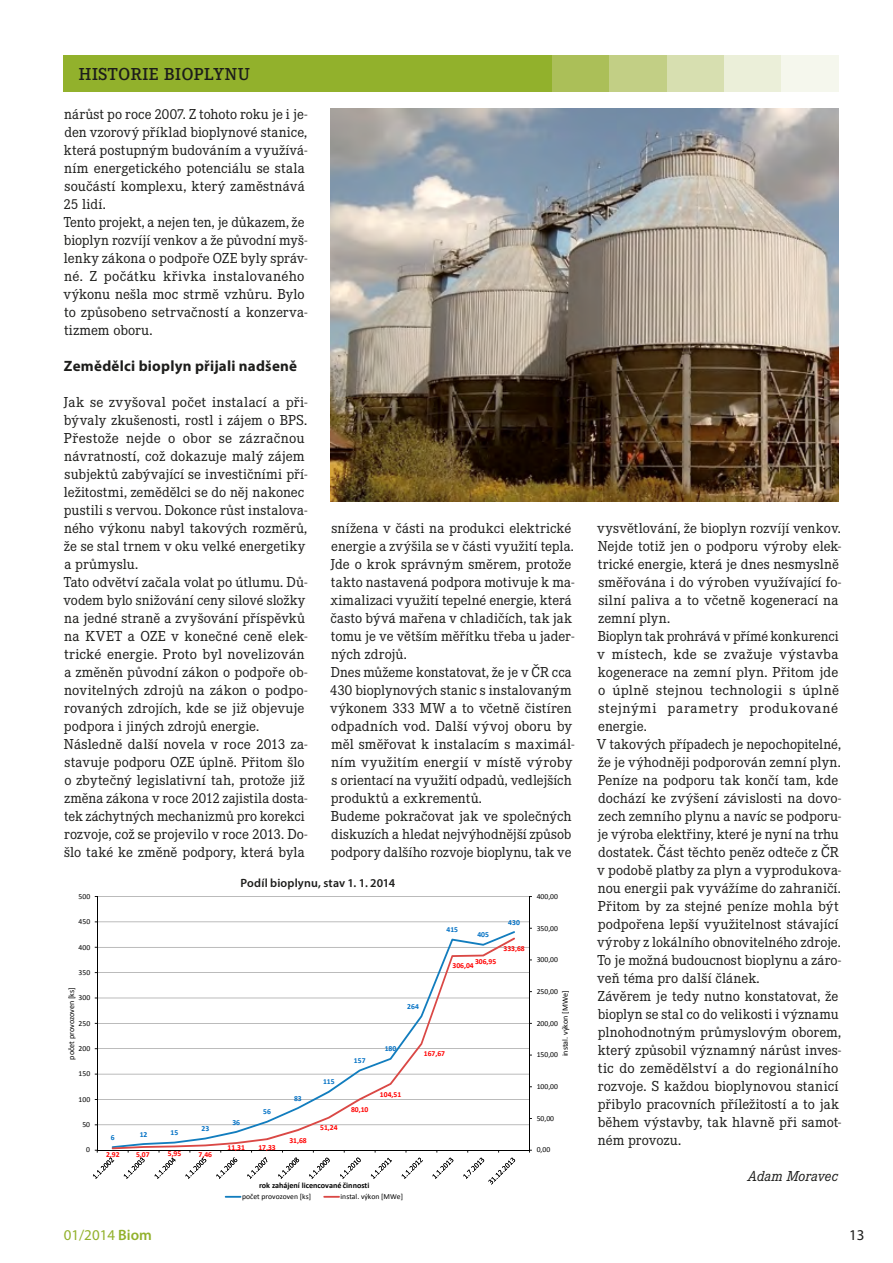
<style>
.page{position:relative;width:893px;height:1263px;background:#fff}
.page>*{position:absolute;margin:0;border:0;box-sizing:border-box;transform-origin:0 0}
.t1{font:600 18px "Corporate ETOT";letter-spacing:.035em;color:#1d1d1b}
.t2{font:15px/18px "Corporate ETOT";letter-spacing:.005em;color:#1d1d1b}
.t3{font:700 15px "Myriad Pro";letter-spacing:.015em;color:#1d1d1b}
.t4{font:15px "Myriad Pro";color:#92b12c}
.t5{font:italic 15px "Corporate ETOT";letter-spacing:-.005em;color:#1d1d1b}
.t6{font:15px "Myriad Pro";color:#1d1d1b}
.t7{font:700 13.8px "Calibri";color:#000}
.t8{font:600 12px "Myriad Pro";letter-spacing:.01em;color:#1d1d1b}
.t9{font:8.1px "Calibri";color:#000}
.t10{font:700 8.1px "Calibri";color:#000}
.t11{font:7.65px "Calibri";color:#000}
.t12{font:700 7.65px "Calibri";color:#f00}
.t13{font:700 7.65px "Calibri";color:#0070c4}
.s1{font-weight:600}
</style>
<div class="page">
<div style="left:64px;top:55px;width:492px;height:37px;background:#92b12c"></div>
<div style="left:552px;top:55px;width:58px;height:37px;background:#abbf58"></div>
<div style="left:609px;top:55px;width:58px;height:37px;background:#c2cf85"></div>
<div style="left:667px;top:55px;width:58px;height:37px;background:#d7dfb0"></div>
<div style="left:724px;top:55px;width:58px;height:37px;background:#ebefd9"></div>
<div style="left:781px;top:55px;width:58px;height:37px;background:#f5f7ed"></div>
<img style="left:331px;top:109px;width:508px;height:393px">
<svg style="left:93px;top:896px;width:439px;height:302px"></svg>
<p class="t1" style="left:79px;top:64px;width:173px">HISTORIE BIOPLYNU</p>
<p class="t2" style="left:63px;top:105px;width:245px">nárůst po roce 2007. Z tohoto roku je i je&shy;den vzorový příklad bioplynové stanice, která postupným budováním a využívá&shy;ním energetického potenciálu se stala součástí komplexu, který zaměstnává 25 lidí.<br>Tento projekt, a nejen ten, je důkazem, že bioplyn rozvíjí venkov a že původní myš&shy;lenky zákona o podpoře OZE byly správ&shy;né. Z počátku křivka instalovaného výkonu nešla moc strmě vzhůru. Bylo to způsobeno setrvačností a konzerva&shy;tizmem oboru.</p>
<p class="t3" style="left:64px;top:356px;width:235px">Zemědělci bioplyn přijali nadšeně</p>
<p class="t2" style="left:63px;top:393px;width:245px">Jak se zvyšoval počet instalací a při&shy;bývaly zkušenosti, rostl i zájem o BPS.<br>Přestože nejde o obor se zázračnou návratností, což dokazuje malý zájem subjektů zabývající se investičními pří&shy;ležitostmi, zemědělci se do něj nakonec pustili s vervou. Dokonce růst instalova&shy;ného výkonu nabyl takových rozměrů, že se stal trnem v oku velké energetiky a průmyslu.<br>Tato odvětví začala volat po útlumu. Dů&shy;vodem bylo snižování ceny silové složky na jedné straně a zvyšování příspěvků na KVET a OZE v konečné ceně elek&shy;trické energie. Proto byl novelizován a změněn původní zákon o podpoře ob&shy;novitelných zdrojů na zákon o podpo&shy;rovaných zdrojích, kde se již objevuje podpora i jiných zdrojů energie.<br>Následně další novela v roce 2013 za&shy;stavuje podporu OZE úplně. Přitom šlo o zbytečný legislativní tah, protože již změna zákona v roce 2012 zajistila dosta&shy;tek záchytných mechanizmů pro korekci rozvoje, což se projevilo v roce 2013. Do&shy;šlo také ke změně podpory, která byla</p>
<p class="t2" style="left:330px;top:519px;width:246px">snížena v části na produkci elektrické energie a zvýšila se v části využití tepla.<br>Jde o krok správným směrem, protože takto nastavená podpora motivuje k ma&shy;ximalizaci využití tepelné energie, která často bývá mařena v chladičích, tak jak tomu je ve větším měřítku třeba u jader&shy;ných zdrojů.<br>Dnes můžeme konstatovat, že je v ČR cca 430 bioplynových stanic s instalovaným výkonem 333 MW a to včetně čistíren odpadních vod. Další vývoj oboru by měl směřovat k instalacím s maximál&shy;ním využitím energií v místě výroby s orientací na využití odpadů, vedlejších produktů a exkrementů.<br>Budeme pokračovat jak ve společných diskuzích a hledat nejvýhodnější způsob podpory dalšího rozvoje bioplynu, tak ve</p>
<p class="t2" style="left:597px;top:519px;width:246px">vysvětlování, že bioplyn rozvíjí venkov.<br>Nejde totiž jen o podporu výroby elek&shy;trické energie, která je dnes nesmyslně směřována i do výroben využívající fo&shy;silní paliva a to včetně kogenerací na zemní plyn.<br>Bioplyn tak prohrává v přímé konkurenci v místech, kde se zvažuje výstavba kogenerace na zemní plyn. Přitom jde o úplně stejnou technologii s úplně stejnými parametry produkované energie.<br>V takových případech je nepochopitelné, že je výhodněji podporován zemní plyn.<br>Peníze na podporu tak končí tam, kde dochází ke zvýšení závislosti na dovo&shy;zech zemního plynu a navíc se podporu&shy;je výroba elektřiny, které je nyní na trhu dostatek. Část těchto peněz odteče z ČR v podobě platby za plyn a vyprodukova&shy;nou energii pak vyvážíme do zahraničí.<br>Přitom by za stejné peníze mohla být podpořena lepší využitelnost stávající výroby z lokálního obnovitelného zdroje.<br>To je možná budoucnost bioplynu a záro&shy;veň téma pro další článek.<br>Závěrem je tedy nutno konstatovat, že bioplyn se stal co do velikosti i významu plnohodnotným průmyslovým oborem, který způsobil významný nárůst inves&shy;tic do zemědělství a do regionálního rozvoje. S každou bioplynovou stanicí přibylo pracovních příležitostí a to jak během výstavby, tak hlavně při samot&shy;ném provozu.</p>
<p class="t5" style="left:748px;top:1168px;width:92px">Adam Moravec</p>
<p class="t7" style="left:233px;top:851px;width:175px">Podíl bioplynu, stav k 1.1.2014</p>
<p class="t8" style="left:241px;top:876px;width:156px">Podíl bioplynu, stav 1. 1. 2014</p>
<p class="t11" style="left:537px;top:891px;width:23px">400,00</p>
<p class="t11" style="left:79px;top:891px;width:13px">500</p>
<p class="t11" style="left:79px;top:917px;width:13px">450</p>
<p class="t13" style="left:508px;top:917px;width:13px">430</p>
<p class="t11" style="left:537px;top:923px;width:23px">350,00</p>
<p class="t13" style="left:446px;top:925px;width:13px">415</p>
<p class="t13" style="left:477px;top:930px;width:13px">405</p>
<p class="t11" style="left:79px;top:942px;width:13px">400</p>
<p class="t12" style="left:503px;top:944px;width:23px">333,68</p>
<p class="t11" style="left:537px;top:955px;width:23px">300,00</p>
<p class="t12" style="left:475px;top:957px;width:23px">306,95</p>
<p class="t12" style="left:452px;top:960px;width:23px">306,04</p>
<p class="t11" style="left:79px;top:967px;width:13px">350</p>
<p class="t9" style="left:66px;top:1060px;width:74px;rotate:-90deg">počet provozoven [ks]</p>
<p class="t11" style="left:537px;top:986px;width:23px">250,00</p>
<p class="t9" style="left:560px;top:1056px;width:67px;rotate:-90deg">instal. výkon [MWe]</p>
<p class="t11" style="left:79px;top:993px;width:13px">300</p>
<p class="t13" style="left:407px;top:1001px;width:13px">264</p>
<p class="t11" style="left:79px;top:1018px;width:13px">250</p>
<p class="t11" style="left:537px;top:1018px;width:23px">200,00</p>
<p class="t11" style="left:79px;top:1043px;width:13px">200</p>
<p class="t13" style="left:385px;top:1044px;width:13px">180</p>
<p class="t12" style="left:424px;top:1048px;width:23px">167,67</p>
<p class="t11" style="left:537px;top:1050px;width:23px">150,00</p>
<p class="t13" style="left:354px;top:1056px;width:13px">157</p>
<p class="t11" style="left:79px;top:1069px;width:13px">150</p>
<p class="t13" style="left:323px;top:1077px;width:13px">115</p>
<p class="t11" style="left:537px;top:1081px;width:23px">100,00</p>
<p class="t12" style="left:380px;top:1089px;width:23px">104,51</p>
<p class="t13" style="left:294px;top:1093px;width:9px">83</p>
<p class="t11" style="left:79px;top:1094px;width:13px">100</p>
<p class="t12" style="left:351px;top:1104px;width:19px">80,10</p>
<p class="t13" style="left:263px;top:1107px;width:9px">56</p>
<p class="t11" style="left:537px;top:1113px;width:19px">50,00</p>
<p class="t13" style="left:232px;top:1117px;width:9px">36</p>
<p class="t11" style="left:82px;top:1120px;width:9px">50</p>
<p class="t12" style="left:320px;top:1123px;width:19px">51,24</p>
<p class="t13" style="left:201px;top:1124px;width:9px">23</p>
<p class="t13" style="left:140px;top:1129px;width:9px">12</p>
<p class="t13" style="left:171px;top:1128px;width:9px">15</p>
<p class="t13" style="left:111px;top:1132px;width:5px">6</p>
<p class="t12" style="left:289px;top:1135px;width:19px">31,68</p>
<p class="t12" style="left:228px;top:1142px;width:19px">11,31</p>
<p class="t12" style="left:258px;top:1142px;width:19px">17,33</p>
<p class="t11" style="left:86px;top:1145px;width:5px">0</p>
<p class="t11" style="left:537px;top:1145px;width:15px">0,00</p>
<p class="t12" style="left:106px;top:1150px;width:15px">2,92</p>
<p class="t12" style="left:136px;top:1150px;width:15px">5,07</p>
<p class="t12" style="left:168px;top:1148px;width:15px">5,95</p>
<p class="t12" style="left:199px;top:1150px;width:15px">7,46</p>
<p class="t10" style="left:259px;top:1180px;width:112px">rok zahájení licencované činnosti</p>
<p class="t11" style="left:242px;top:1192px;width:70px">počet provozoven [ks]</p>
<p class="t11" style="left:341px;top:1192px;width:64px">instal. výkon [MWe]</p>
<p class="t4" style="left:64px;top:1225px;width:90px">01/2014 <span class="s1">Biom</span></p>
<p class="t6" style="left:849px;top:1225px;width:17px">13</p>
</div>
